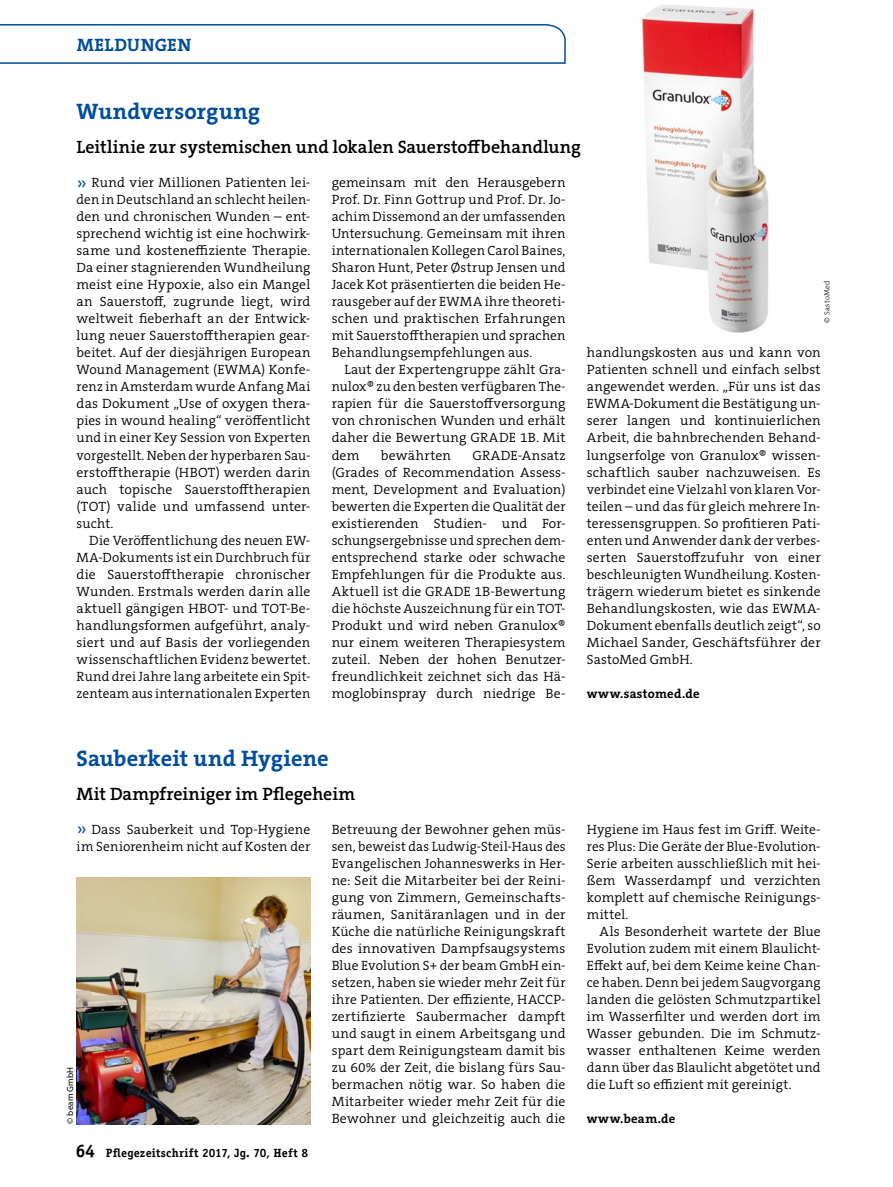
<style>
.page{position:relative;width:893px;height:1187px;background:#fff}
.page>*{position:absolute;margin:0;border:0;box-sizing:border-box;transform-origin:0 0}
.t1{font:700 22.5px "The Serif B W7";letter-spacing:.005em;color:#004e9e}
.t2{font:600 18px "The Serif B W6";color:#000}
.t3{font:700 18px "The Serif B W7";letter-spacing:.025em;color:#004e9e}
.t4{font:300 13.5px/17px "The Serif B W4";letter-spacing:.01em;color:#000;text-align:justify}
.t5{font:700 12.75px "The Serif B W7";letter-spacing:.025em;color:#000}
.t6{font:700 12px "Officina Serif Std";letter-spacing:.02em;color:#000}
.t7{font:9px "Myriad Pro";letter-spacing:.02em;color:#000}
.t8{font:300 7.5px "The Serif B W3";letter-spacing:.025em;color:#000}
.s1{font-size:21px;color:#004e9e}
.s2{font-size:18px}
</style>
<div class="page">
<img style="left:77px;top:877px;width:233px;height:246px">
<img style="left:641px;top:5px;width:128px;height:327px">
<svg style="left:0;top:24px;width:566px;height:40px"></svg>
<h2 class="t3" style="left:77px;top:33px;width:116px">MELDUNGEN</h2>
<h1 class="t1" style="left:77px;top:97px;width:185px">Wundversorgung</h1>
<h2 class="t2" style="left:77px;top:135px;width:506px">Leitlinie zur systemischen und lokalen Sauerstoffbehandlung</h2>
<p class="t4" style="left:77px;top:174px;width:235px"><span class="s1">»</span> Rund vier Millionen Patienten lei&shy;den in Deutschland an schlecht heilen&shy;den und chronischen Wunden – ent&shy;sprechend wichtig ist eine hochwirk&shy;same und kosteneffiziente Therapie.<br>Da einer stagnierenden Wundheilung meist eine Hypoxie, also ein Mangel an Sauerstoff, zugrunde liegt, wird weltweit fieberhaft an der Entwick&shy;lung neuer Sauerstofftherapien gear&shy;beitet. Auf der diesjährigen European Wound Management (EWMA) Konfe&shy;renz in Amsterdam wurde Anfang Mai das Dokument „Use of oxygen thera&shy;pies in wound healing“ veröffentlicht und in einer Key Session von Experten vorgestellt. Neben der hyperbaren Sau&shy;erstofftherapie (HBOT) werden darin auch topische Sauerstofftherapien (TOT) valide und umfassend unter&shy;sucht.</p>
<p class="t4" style="left:77px;top:531px;width:235px;text-indent:13px">Die Veröffentlichung des neuen EW-MA-Dokuments ist ein Durchbruch für die Sauerstofftherapie chronischer Wunden. Erstmals werden darin alle aktuell gängigen HBOT- und TOT-Be&shy;handlungsformen aufgeführt, analy&shy;siert und auf Basis der vorliegenden wissenschaftlichen Evidenz bewertet.<br>Rund drei Jahre lang arbeitete ein Spit&shy;zenteam aus internationalen Experten</p>
<p class="t4" style="left:332px;top:174px;width:235px">gemeinsam mit den Herausgebern Prof. Dr. Finn Gottrup und Prof. Dr. Jo&shy;achim Dissemond an der umfassenden Untersuchung. Gemeinsam mit ihren internationalen Kollegen Carol Baines, Sharon Hunt, Peter Østrup Jensen und Jacek Kot präsentierten die beiden He&shy;rausgeber auf der EWMA ihre theoreti&shy;schen und praktischen Erfahrungen mit Sauerstofftherapien und sprachen Behandlungsempfehlungen aus.</p>
<p class="t4" style="left:332px;top:361px;width:235px;text-indent:13px">Laut der Expertengruppe zählt Gra&shy;nulox® zu den besten verfügbaren The&shy;rapien für die Sauerstoffversorgung von chronischen Wunden und erhält daher die Bewertung GRADE 1B. Mit dem</p>
<p class="t8" style="left:822px;top:323px;width:44px;rotate:-90deg">© SastoMed</p>
<p class="t4" style="left:587px;top:344px;width:235px">handlungskosten aus und kann von Patienten schnell und einfach selbst angewendet werden. „Für uns ist das EWMA-Dokument die Bestätigung un&shy;serer langen und kontinuierlichen Arbeit, die bahnbrechenden Behand&shy;lungserfolge von Granulox® wissen&shy;schaftlich sauber nachzuweisen. Es verbindet eine Vielzahl von klaren Vor&shy;teilen – und das für gleich mehrere In&shy;teressensgruppen. So profitieren Pati&shy;enten und Anwender dank der verbes&shy;serten Sauerstoffzufuhr von einer beschleunigten Wundheilung. Kosten&shy;trägern wiederum bietet es sinkende Behandlungskosten, wie das EWMA-Dokument ebenfalls deutlich zeigt“, so Michael Sander, Geschäftsführer der SastoMed GmbH.</p>
<p class="t5" style="left:587px;top:685px;width:114px">www.sastomed.de</p>
<p class="t4" style="left:381px;top:446px;width:72px">bewährten</p>
<p class="t4" style="left:332px;top:446px;width:235px;text-indent:141px">GRADE-Ansatz (Grades of Recommendation Assess&shy;ment, Development and Evaluation) bewerten die Experten die Qualität der existierenden Studien- und For&shy;schungsergebnisse und sprechen dem&shy;entsprechend starke oder schwache Empfehlungen für die Produkte aus.<br>Aktuell ist die GRADE 1B-Bewertung die höchste Auszeichnung für ein TOT-Produkt und wird neben Granulox® nur einem weiteren Therapiesystem zuteil. Neben der hohen Benutzer&shy;freundlichkeit zeichnet sich das Hä&shy;moglobinspray durch niedrige Be-</p>
<h1 class="t1" style="left:77px;top:743px;width:254px">Sauberkeit und Hygiene</h1>
<h2 class="t2" style="left:77px;top:782px;width:280px">Mit Dampfreiniger im Pflegeheim</h2>
<p class="t4" style="left:77px;top:820px;width:235px"><span class="s1">»</span> Dass Sauberkeit und Top-Hygiene im Seniorenheim nicht auf Kosten der</p>
<p class="t4" style="left:332px;top:820px;width:235px">Betreuung der Bewohner gehen müs&shy;sen, beweist das Ludwig-Steil-Haus des Evangelischen Johanneswerks in Her&shy;ne: Seit die Mitarbeiter bei der Reini&shy;gung von Zimmern, Gemeinschafts&shy;räumen, Sanitäranlagen und in der Küche die natürliche Reinigungskraft des innovativen Dampfsaugsystems Blue Evolution S+ der beam GmbH ein&shy;setzen, haben sie wieder mehr Zeit für ihre Patienten. Der effiziente, HACCP&shy;zertifizierte Saubermacher dampft und saugt in einem Arbeitsgang und spart dem Reinigungsteam damit bis zu 60% der Zeit, die bislang fürs Sau&shy;bermachen nötig war. So haben die Mitarbeiter wieder mehr Zeit für die Bewohner und gleichzeitig auch die</p>
<p class="t4" style="left:587px;top:820px;width:235px">Hygiene im Haus fest im Griff. Weite&shy;res Plus: Die Geräte der Blue-Evolution-Serie arbeiten ausschließlich mit hei&shy;ßem Wasserdampf und verzichten komplett auf chemische Reinigungs&shy;mittel.</p>
<p class="t4" style="left:587px;top:922px;width:235px;text-indent:13px">Als Besonderheit wartete der Blue Evolution zudem mit einem Blaulicht-Effekt auf, bei dem Keime keine Chan&shy;ce haben. Denn bei jedem Saugvorgang landen die gelösten Schmutzpartikel im Wasserfilter und werden dort im Wasser gebunden. Die im Schmutz&shy;wasser enthaltenen Keime werden dann über das Blaulicht abgetötet und die Luft so effizient mit gereinigt.</p>
<p class="t7" style="left:65px;top:1123px;width:59px;rotate:-90deg">© beam GmbH</p>
<p class="t5" style="left:587px;top:1110px;width:90px">www.beam.de</p>
<p class="t6" style="left:75px;top:1145px;width:234px"><span class="s2">64</span> Pflegezeitschrift 2017, Jg. 70, Heft 8</p>
</div>
